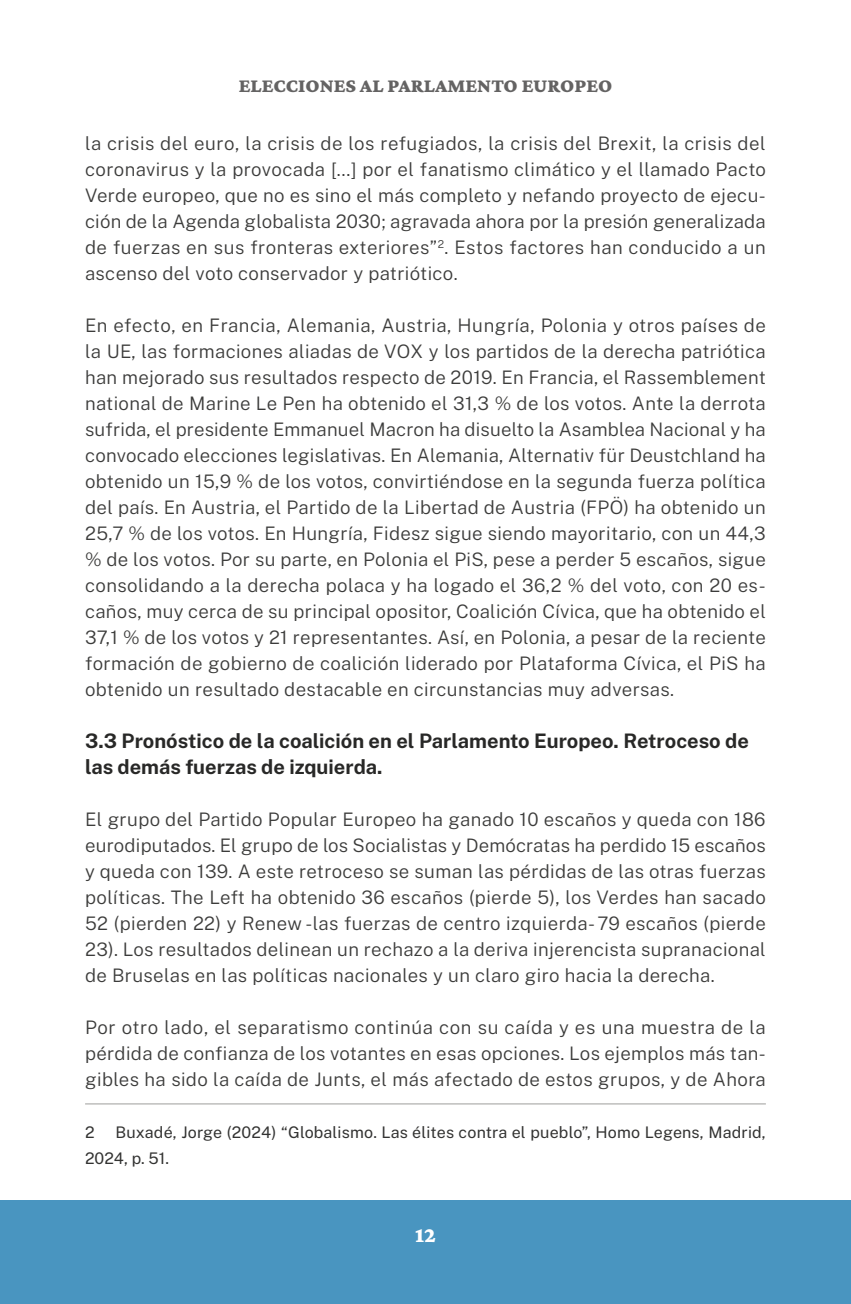
<style>
.page{position:relative;width:851px;height:1304px;background:#fff}
.page>*{position:absolute;margin:0;border:0;box-sizing:border-box;transform-origin:0 0}
.t1{font:900 22px "Crimson Pro";color:#fff}
.t2{font:700 20px/26px "Public Sans";color:#282827}
.t3{font:900 20px "Crimson Pro";color:#646363}
.t4{font:300 18.6px/26px "Public Sans";letter-spacing:.02em;color:#3c3c3b;text-align:justify}
.t5{font:16px/26px "Public Sans";letter-spacing:.01em;color:#333332}
</style>
<div class="page">
<div style="left:0;top:1200px;width:850px;height:104px;background:#4995c0"></div>
<hr style="left:85px;top:1103px;width:680px;height:1px;background:#9d9d9c">
<p class="t3" style="left:239px;top:72px;width:375px">ELECCIONES AL PARLAMENTO EUROPEO</p>
<p class="t4" style="left:85px;top:129px;width:682px">la crisis del euro, la crisis de los refugiados, la crisis del Brexit, la crisis del coronavirus y la provocada […] por el fanatismo climático y el llamado Pacto Verde europeo, que no es sino el más completo y nefando proyecto de ejecu&shy;ción de la Agenda globalista 2030; agravada ahora por la presión generalizada de fuerzas en sus fronteras exteriores”<sup>2</sup>. Estos factores han conducido a un ascenso del voto conservador y patriótico.</p>
<p class="t4" style="left:85px;top:311px;width:682px">En efecto, en Francia, Alemania, Austria, Hungría, Polonia y otros países de la UE, las formaciones aliadas de VOX y los partidos de la derecha patriótica han mejorado sus resultados respecto de 2019. En Francia, el Rassemblement national de Marine Le Pen ha obtenido el 31,3 % de los votos. Ante la derrota sufrida, el presidente Emmanuel Macron ha disuelto la Asamblea Nacional y ha convocado elecciones legislativas. En Alemania, Alternativ für Deustchland ha obtenido un 15,9 % de los votos, convirtiéndose en la segunda fuerza política del país. En Austria, el Partido de la Libertad de Austria (FPÖ) ha obtenido un 25,7 % de los votos. En Hungría, Fidesz sigue siendo mayoritario, con un 44,3 % de los votos. Por su parte, en Polonia el PiS, pese a perder 5 escaños, sigue consolidando a la derecha polaca y ha logado el 36,2 % del voto, con 20 es&shy;caños, muy cerca de su principal opositor, Coalición Cívica, que ha obtenido el 37,1 % de los votos y 21 representantes. Así, en Polonia, a pesar de la reciente formación de gobierno de coalición liderado por Plataforma Cívica, el PiS ha obtenido un resultado destacable en circunstancias muy adversas.</p>
<p class="t2" style="left:85px;top:726px;width:665px">3.3 Pronóstico de la coalición en el Parlamento Europeo. Retroceso de las demás fuerzas de izquierda.</p>
<p class="t4" style="left:85px;top:805px;width:682px">El grupo del Partido Popular Europeo ha ganado 10 escaños y queda con 186 eurodiputados. El grupo de los Socialistas y Demócratas ha perdido 15 escaños y queda con 139. A este retroceso se suman las pérdidas de las otras fuerzas políticas. The Left ha obtenido 36 escaños (pierde 5), los Verdes han sacado 52 (pierden 22) y Renew -las fuerzas de centro izquierda- 79 escaños (pierde 23). Los resultados delinean un rechazo a la deriva injerencista supranacional de Bruselas en las políticas nacionales y un claro giro hacia la derecha.</p>
<p class="t4" style="left:85px;top:1013px;width:682px">Por otro lado, el separatismo continúa con su caída y es una muestra de la pérdida de confianza de los votantes en esas opciones. Los ejemplos más tan&shy;gibles ha sido la caída de Junts, el más afectado de estos grupos, y de Ahora</p>
<p class="t5" style="left:85px;top:1118px;width:11px">2</p>
<p class="t5" style="left:85px;top:1118px;width:682px;text-indent:30px">Buxadé, Jorge (2024) “Globalismo. Las élites contra el pueblo”, Homo Legens, Madrid,<br>2024, p. 51.</p>
<p class="t1" style="left:415px;top:1221px;width:22px">12</p>
</div>
